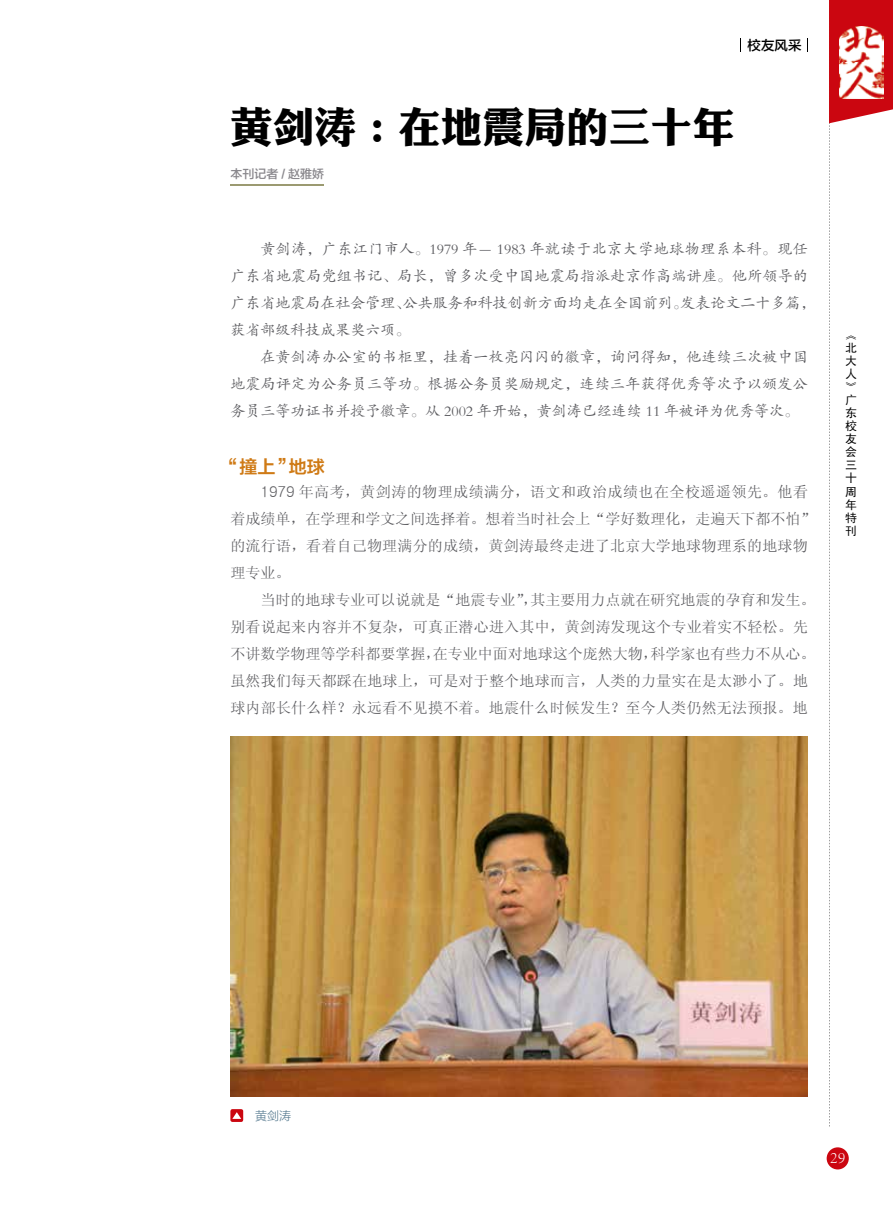
<style>
.page{position:relative;width:893px;height:1212px;background:#fff}
.page>*{position:absolute;margin:0;border:0;box-sizing:border-box;transform-origin:0 0}
.t1{font:42px "DF Li Jin Hei W8";color:#000}
.t2{font:18px "FZLTZCHK GBK1 0";color:#cf7a15}
.t3{font:300 16.5px "Adobe Song Std";color:#fff}
.t4{font:15px/27px "N Sim Sun";letter-spacing:.015em;color:#5b5b5f}
.t5{font:15px/27px "FZKTK GBK1 0";color:#5b5b5f}
.t6{font:13.5px "FZLTZHK GBK1 0";color:#000}
.t7{font:12px "FZLTZHK GBK1 0";color:#89878c}
.t8{font:12px "FZLTXHK GBK1 0";color:#4c7289}
.t9{font:11.85px/13px "Sim Hei";color:#000;text-align:justify}
.s1{font-family:"Gulim"}
</style>
<div class="page">
<hr style="left:230px;top:184px;width:94px;height:2px;background:#9b9a71">
<img style="left:230px;top:737px;width:578px;height:359px">
<div style="left:230px;top:1109px;width:13px;height:13px;background:#cb0610;border-radius:2px"></div>
<svg style="left:232px;top:1112px;width:9px;height:7px"></svg>
<div style="left:827px;top:1147px;width:22px;height:22px;background:#cb0610;border-radius:50%"></div>
<svg style="left:829px;top:0;width:64px;height:1126px"></svg>
<img style="left:839px;top:27px;width:45px;height:72px">
<svg style="left:740px;top:39px;width:1px;height:13px"></svg>
<svg style="left:807px;top:39px;width:1px;height:13px"></svg>
<p class="t6" style="left:747px;top:38px;width:55px">校友风采</p>
<h1 class="t1" style="left:230px;top:106px;width:505px">黄剑涛：在地震局的三十年</h1>
<p class="t7" style="left:230px;top:167px;width:95px">本刊记者 / 赵雅娇</p>
<p class="t5" style="left:230px;top:236px;width:586px;text-indent:30px">黄剑涛，广东江门市人。1979 年－ 1983 年就读于北京大学地球物理系本科。现任广东省地震局党组书记、局长，曾多次受中国地震局指派赴京作高端讲座。他所领导的广东省地震局在社会管理、公共服务和科技创新方面均走在全国前列。发表论文二十多篇，获省部级科技成果奖六项。</p>
<p class="t5" style="left:230px;top:344px;width:579px;text-align:justify;text-indent:30px">在黄剑涛办公室的书柜里，挂着一枚亮闪闪的徽章，询问得知，他连续三次被中国地震局评定为公务员三等功。根据公务员奖励规定，连续三年获得优秀等次予以颁发公务员三等功证书并授予徽章。从 2002 年开始，黄剑涛已经连续 11 年被评为优秀等次。</p>
<p class="t2" style="left:221px;top:457px;width:105px">“撞上”地球</p>
<p class="t4" style="left:230px;top:478px;width:586px;text-indent:30px"><span class="s1">1979</span> 年高考，黄剑涛的物理成绩满分，语文和政治成绩也在全校遥遥领先。他看着成绩单，在学理和学文之间选择着。想着当时社会上“学好数理化，走遍天下都不怕”的流行语，看着自己物理满分的成绩，黄剑涛最终走进了北京大学地球物理系的地球物理专业。</p>
<p class="t4" style="left:230px;top:586px;width:586px;text-indent:30px">当时的地球专业可以说就是“地震专业”，其主要用力点就在研究地震的孕育和发生。别看说起来内容并不复杂，可真正潜心进入其中，黄剑涛发现这个专业着实不轻松。先不讲数学物理等学科都要掌握，在专业中面对地球这个庞然大物，科学家也有些力不从心。虽然我们每天都踩在地球上，可是对于整个地球而言，人类的力量实在是太渺小了。地球内部长什么样？永远看不见摸不着。地震什么时候发生？至今人类仍然无法预报。地</p>
<p class="t9" style="left:845px;top:328px;width:13px">《北大人》广东校友会三十周年特刊</p>
<p class="t8" style="left:255px;top:1109px;width:37px">黄剑涛</p>
<p class="t3" style="left:830px;top:1148px;width:17px">29</p>
</div>
